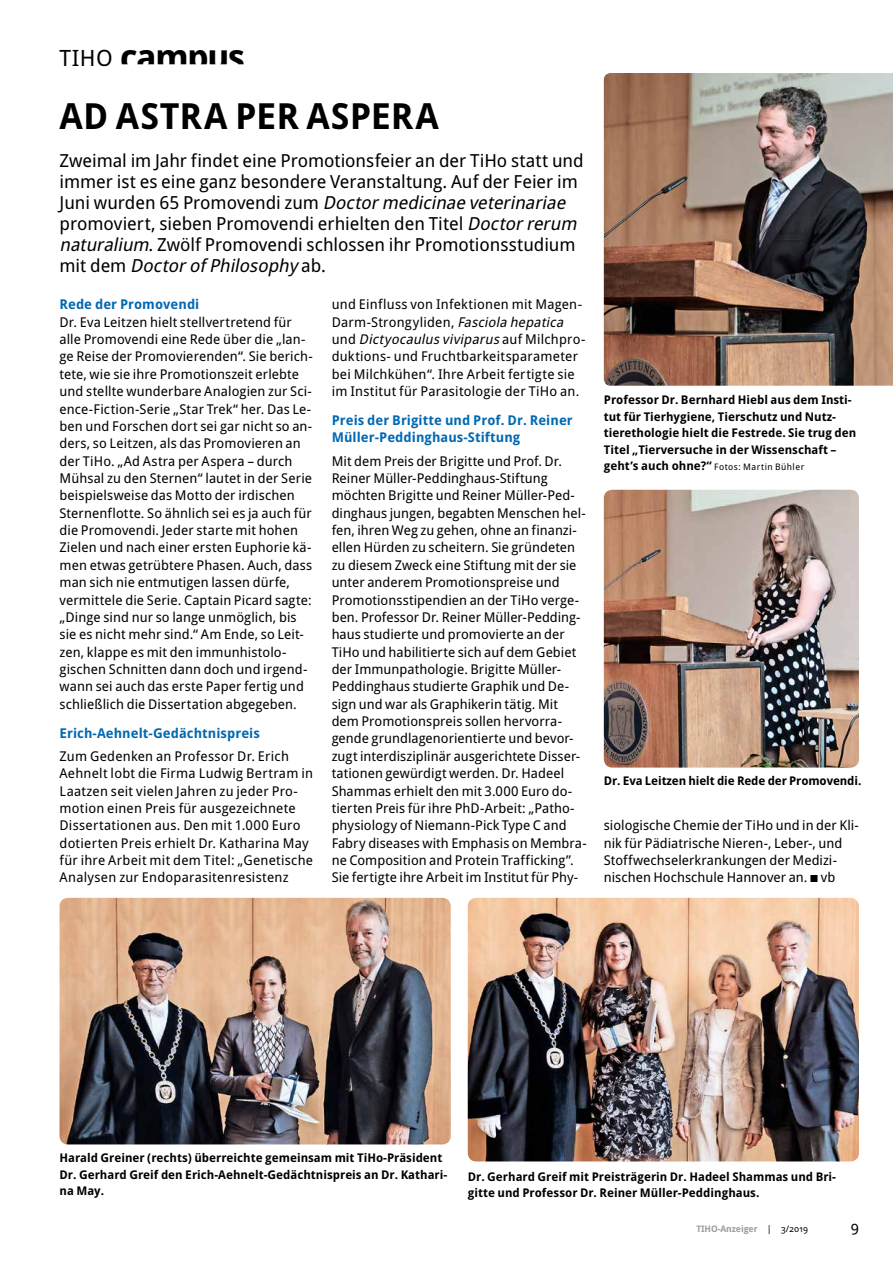
<style>
.page{position:relative;width:893px;height:1263px;background:#fff}
.page>*{position:absolute;margin:0;border:0;box-sizing:border-box;transform-origin:0 0}
.t1{font:700 36px "Droid Sans Pro";color:#000}
.t2{font:18px/21px "Droid Sans Pro";color:#000}
.t3{font:15px "Droid Sans Pro";color:#000}
.t4{font:13.5px/17.4px "Droid Sans Pro";letter-spacing:.005em;color:#000}
.t5{font:700 13.5px/16.5px "Droid Sans Pro";letter-spacing:.005em;color:#0069b4}
.t6{font:700 12px/16.5px "Droid Sans Pro";color:#000}
.t7{font:9px "Droid Sans Pro";letter-spacing:.05em;color:#000}
.t8{font:700 9px "Droid Sans Pro";letter-spacing:-.01em;color:#9c9d9d}
.s1{font-weight:400;font-size:22.5px}
.s2{font-style:italic}
.s3{font-weight:700;color:#0069b4}
.s4{font-weight:700;font-size:12px}
.s5{font-weight:400;color:#000}
</style>
<div class="page">
<img style="left:604px;top:73px;width:289px;height:313px">
<img style="left:60px;top:898px;width:391px;height:246px">
<img style="left:468px;top:898px;width:391px;height:263px">
<img style="left:604px;top:490px;width:255px;height:277px">
<p class="t1" style="left:60px;top:31px;width:187px"><span class="s1">TIHO</span> campus</p>
<p class="t1" style="left:60px;top:90px;width:381px">AD ASTRA PER ASPERA</p>
<p class="t2" style="left:60px;top:149px;width:526px">Zweimal im Jahr findet eine Promotionsfeier an der TiHo statt und immer ist es eine ganz besondere Veranstaltung. Auf der Feier im J u n i w u r d e n 6 5 P r o m ove n d i z u m <span class="s2">Doctormedicinae veterinariae </span>promoviert, sieben Promovendi erhielten den Titel <span class="s2">Doctorrerum naturalium</span>. Zwölf Promovendi schlossen ihr Promotionsstudium m i t d e m <span class="s2">DoctorofPhilosophy</span> a b .</p>
<p class="t4" style="left:60px;top:295px;width:255px"><span class="s3">Rede der Promovendi<br></span>Dr. Eva Leitzen hielt stellvertretend für alle Promovendi eine Rede über die „lan&shy;ge Reise der Promovierenden“. Sie berich&shy;tete, wie sie ihre Promotionszeit erlebte und stellte wunderbare Analogien zur Sci&shy;ence-Fiction-Serie „Star Trek“ her. Das Le&shy;ben und Forschen dort sei gar nicht so an&shy;ders, so Leitzen, als das Promovieren an der TiHo. „Ad Astra per Aspera – durch Mühsal zu den Sternen“ lautet in der Serie beispielsweise das Motto der irdischen Sternenflotte. So ähnlich sei es ja auch für die Promovendi. Jeder starte mit hohen Zielen und nach einer ersten Euphorie kä&shy;men etwas getrübtere Phasen. Auch, dass man sich nie entmutigen lassen dürfe, vermittele die Serie. Captain Picard sagte: „Dinge sind nur so lange unmöglich, bis sie es nicht mehr sind.“ Am Ende, so Leit&shy;zen, klappe es mit den immunhistolo&shy;gischen Schnitten dann doch und irgend&shy;wann sei auch das erste Paper fertig und schließlich die Dissertation abgegeben.</p>
<p class="t4" style="left:60px;top:721px;width:231px;line-height:22.8px"><span class="s3">Erich-Aehnelt-Gedächtnispreis<br></span>Zum Gedenken an Professor Dr. Erich</p>
<p class="t4" style="left:60px;top:764px;width:255px">Aehnelt lobt die Firma Ludwig Bertram in Laatzen seit vielen Jahren zu jeder Pro&shy;motion einen Preis für ausgezeichnete Dissertationen aus. Den mit 1.000 Euro dotierten Preis erhielt Dr. Katharina May für ihre Arbeit mit dem Titel: „Genetische Analysen zur Endoparasitenresistenz</p>
<p class="t4" style="left:332px;top:295px;width:255px">und Einfluss von Infektionen mit Magen-Darm-Strongyliden, <span class="s2">Fasciola hepatica<br></span>u n d <span class="s2">Dictyocaulusviviparus</span>a u f M i l c h p r o - duktions- und Fruchtbarkeitsparameter bei Milchkühen“. Ihre Arbeit fertigte sie im Institut für Parasitologie der TiHo an.</p>
<p class="t5" style="left:332px;top:412px;width:243px">Preis der Brigitte und Prof. Dr. Reiner<br>Müller-Peddinghaus-Stiftung</p>
<p class="t4" style="left:332px;top:452px;width:257px">Mit dem Preis der Brigitte und Prof. Dr.<br>Reiner Müller-Peddinghaus-Stiftung möchten Brigitte und Reiner Müller-Ped&shy;dinghaus jungen, begabten Menschen hel&shy;fen, ihren Weg zu gehen, ohne an finanzi&shy;ellen Hürden zu scheitern. Sie gründeten zu diesem Zweck eine Stiftung mit der sie unter anderem Promotionspreise und Promotionsstipendien an der TiHo verge&shy;ben. Professor Dr. Reiner Müller-Pedding&shy;haus studierte und promovierte an der TiHo und habilitierte sich auf dem Gebiet der Immunpathologie. Brigitte Müller-Peddinghaus studierte Graphik und De&shy;sign und war als Graphikerin tätig. Mit dem Promotionspreis sollen hervorra&shy;gende grundlagenorientierte und bevor&shy;zugt interdisziplinär ausgerichtete Disser&shy;tationen gewürdigt werden. Dr. Hadeel Shammas erhielt den mit 3.000 Euro do&shy;tierten Preis für ihre PhD-Arbeit: „Patho&shy;physiology of Niemann-Pick Type C and Fabry diseases with Emphasis on Membra&shy;ne Composition and Protein Trafficking”.<br>Sie fertigte ihre Arbeit im Institut für Phy-</p>
<p class="t6" style="left:604px;top:391px;width:254px">Professor Dr. Bernhard Hiebl aus dem Insti&shy;tut für Tierhygiene, Tierschutz und Nutz&shy;tierethologie hielt die Festrede. Sie trug den Titel „Tierversuche in der Wissenschaft –</p>
<p class="t7" style="left:604px;top:461px;width:202px"><span class="s4">geht’s auch ohne?“</span> Fotos: Martin Bühler</p>
<p class="t6" style="left:604px;top:772px;width:259px">Dr. Eva Leitzen hielt die Rede der Promovendi.</p>
<p class="t4" style="left:604px;top:816px;width:257px">siologische Chemie der TiHo und in der Kli&shy;nik für Pädiatrische Nieren-, Leber-, und Stoffwechselerkrankungen der Medizi&shy;nischen Hochschule Hannover an. vb</p>
<p class="t6" style="left:60px;top:1149px;width:389px">Harald Greiner (rechts) überreichte gemeinsam mit TiHo-Präsident<br>Dr. Gerhard Greif den Erich-Aehnelt-Gedächtnispreis an Dr. Kathari&shy;na May.</p>
<p class="t6" style="left:468px;top:1168px;width:370px">Dr. Gerhard Greif mit Preisträgerin Dr. Hadeel Shammas und Bri&shy;gitte und Professor Dr. Reiner Müller-Peddinghaus.</p>
<p class="t8" style="left:696px;top:1222px;width:113px">TIHO-Anzeiger <span class="s5">| 3/2019</span></p>
<p class="t3" style="left:851px;top:1216px;width:10px">9</p>
</div>
